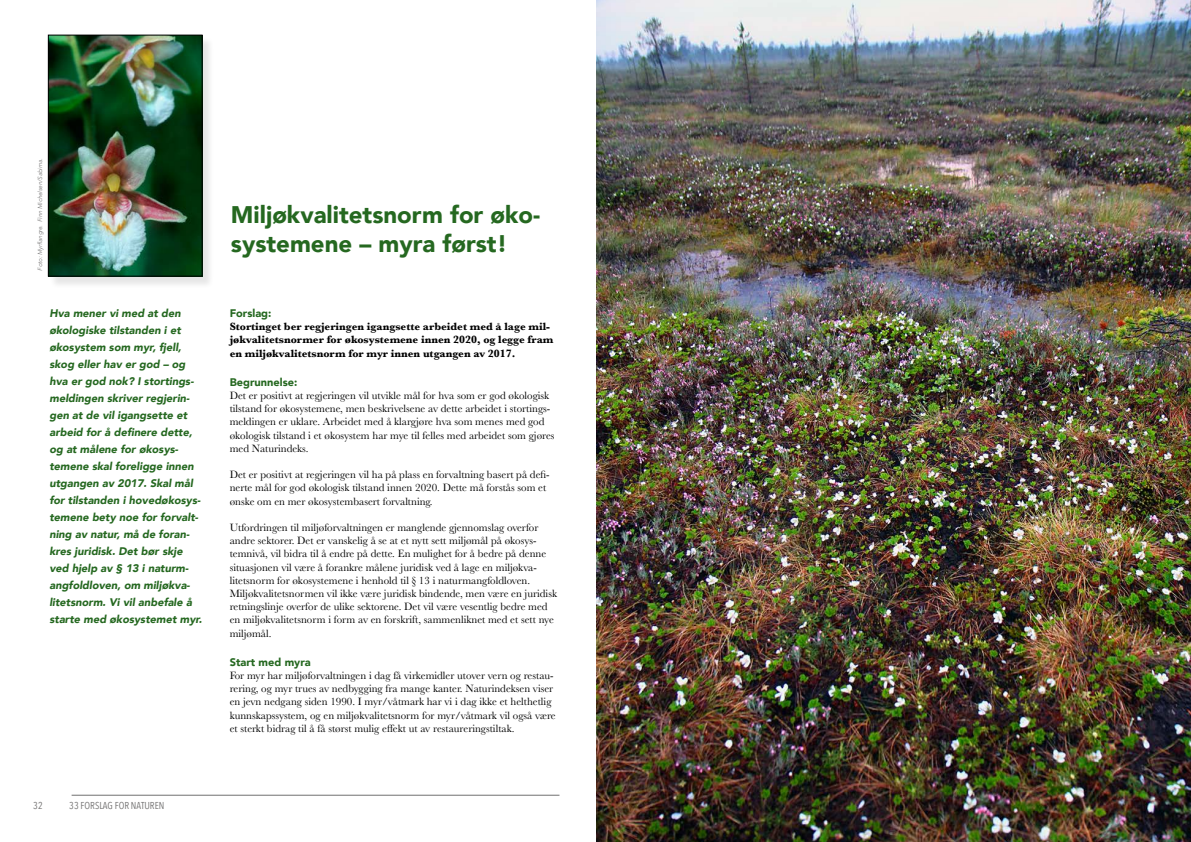
<style>
.page{position:relative;width:1191px;height:842px;background:#fff}
.page>*{position:absolute;margin:0;border:0;box-sizing:border-box;transform-origin:0 0}
.t1{font:900 24px/28.8px "Avenir";color:#256820}
.t2{font:11px/13.2px "Baskerville";color:#000}
.t3{font:italic 900 11px/17px "Avenir";color:#256820}
.t4{font:700 11px/13.2px "Baskerville";color:#000}
.t5{font:900 11px "Avenir";color:#256820}
.t6{font:10px "Avenir Next Condensed";color:#706f6f}
.t7{font:italic 300 6px "Avenir";color:#706f6f}
</style>
<div class="page">
<hr style="left:72px;top:795px;width:487px;height:1px;background:#706f6f">
<div style="left:50px;top:36px;width:165px;height:253px;background:#000;opacity:.1"></div>
<img style="left:50px;top:37px;width:150px;height:237px">
<div style="left:48px;top:35px;width:154px;height:241px;border:1px solid #000"></div>
<img style="left:597px;top:0;width:594px;height:842px">
<p class="t7" style="left:36px;top:271px;width:114px;rotate:-90deg">Foto: Myrflangre. Finn Michelsen/Sabima.</p>
<p class="t3" style="left:49px;top:305px;width:154px">Hva mener vi med at den økologiske tilstanden i et økosystem som myr, fjell, skog eller hav er god – og hva er god nok? I stortings&shy;meldingen skriver regjerin&shy;gen at de vil igangsette et arbeid for å definere dette, og at målene for økosys&shy;temene skal foreligge innen utgangen av 2017. Skal mål for tilstanden i hovedøkosys&shy;temene bety noe for forvalt&shy;ning av natur, må de foran&shy;kres juridisk. Det bør skje ved hjelp av § 13 i naturm&shy;angfoldloven, om miljøkva&shy;litetsnorm. Vi vil anbefale å starte med økosystemet myr.</p>
<h1 class="t1" style="left:231px;top:200px;width:311px">Miljøkvalitetsnorm for øko&shy;systemene – myra først!</h1>
<p class="t5" style="left:230px;top:306px;width:43px">Forslag:</p>
<p class="t4" style="left:230px;top:321px;width:325px">Stortinget ber regjeringen igangsette arbeidet med å lage mil&shy;jøkvalitetsnormer for økosystemene innen 2020, og legge fram en miljøkvalitetsnorm for myr innen utgangen av 2017.</p>
<p class="t5" style="left:230px;top:375px;width:69px">Begrunnelse:</p>
<p class="t2" style="left:230px;top:390px;width:326px">Det er positivt at regjeringen vil utvikle mål for hva som er god økologisk tilstand for økosystemene, men beskrivelsene av dette arbeidet i stortings&shy;meldingen er uklare. Arbeidet med å klargjøre hva som menes med god økologisk tilstand i et økosystem har mye til felles med arbeidet som gjøres med Naturindeks.</p>
<p class="t2" style="left:230px;top:468px;width:321px">Det er positivt at regjeringen vil ha på plass en forvaltning basert på defi&shy;nerte mål for god økologisk tilstand innen 2020. Dette må forstås som et ønske om en mer økosystembasert forvaltning.</p>
<p class="t2" style="left:230px;top:522px;width:329px">Utfordringen til miljøforvaltningen er manglende gjennomslag overfor andre sektorer. Det er vanskelig å se at et nytt sett miljømål på økosys&shy;temnivå, vil bidra til å endre på dette. En mulighet for å bedre på denne situasjonen vil være å forankre målene juridisk ved å lage en miljøkva&shy;litetsnorm for økosystemene i henhold til § 13 i naturmangfoldloven.<br>Miljøkvalitetsnormen vil ikke være juridisk bindende, men være en juridisk retningslinje overfor de ulike sektorene. Det vil være vesentlig bedre med en miljøkvalitetsnorm i form av en forskrift, sammenliknet med et sett nye miljømål.</p>
<p class="t5" style="left:230px;top:655px;width:83px">Start med myra</p>
<p class="t2" style="left:230px;top:670px;width:327px">For myr har miljøforvaltningen i dag få virkemidler utover vern og restau&shy;rering, og myr trues av nedbygging fra mange kanter. Naturindeksen viser en jevn nedgang siden 1990. I myr/våtmark har vi i dag ikke et helthetlig kunnskapssystem, og en miljøkvalitetsnorm for myr/våtmark vil også være et sterkt bidrag til å få størst mulig effekt ut av restaureringstiltak.</p>
<p class="t6" style="left:33px;top:800px;width:11px">32</p>
<p class="t6" style="left:69px;top:800px;width:97px">33 FORSLAG FOR NATUREN</p>
</div>
